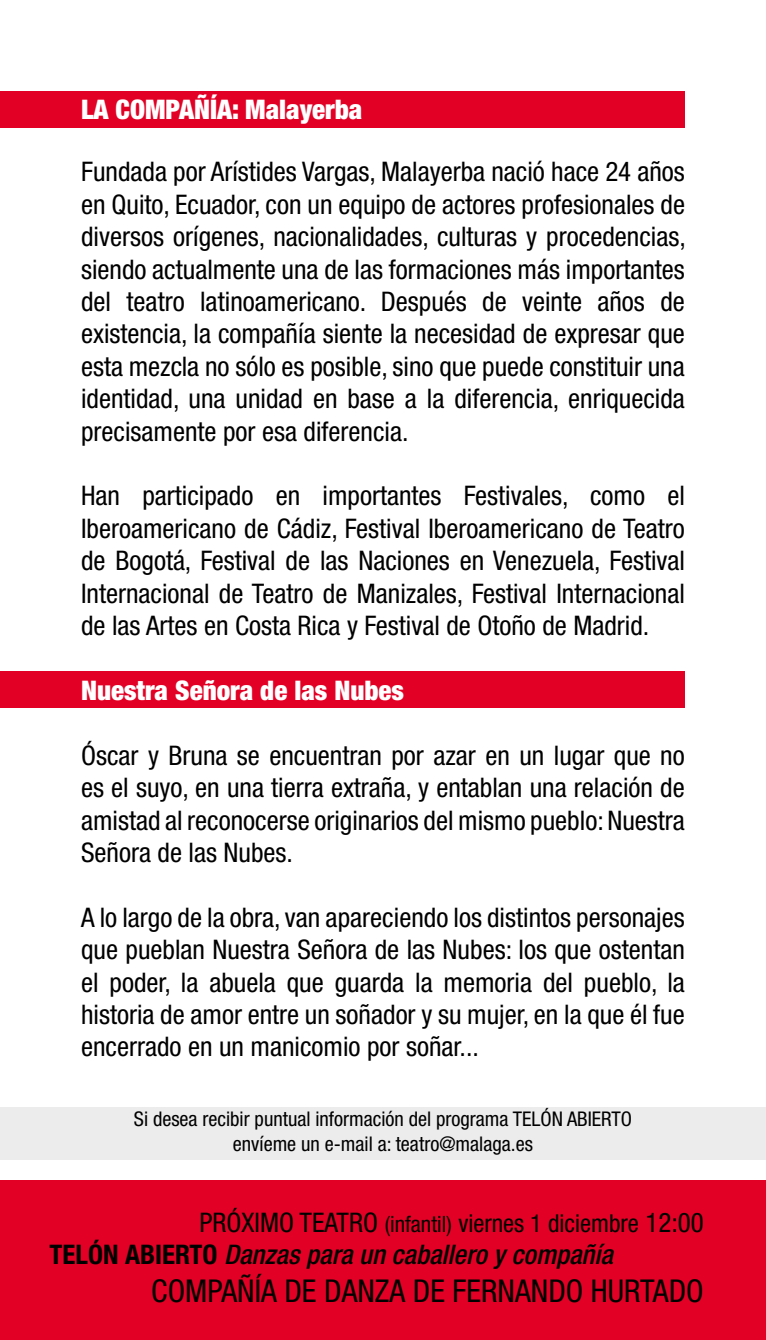
<style>
.page{position:relative;width:766px;height:1340px;background:#fff}
.page>*{position:absolute;margin:0;border:0;box-sizing:border-box;transform-origin:0 0}
.t1{font:condensed 31.5px "Helvetica Neue";color:#000}
.t2{font:condensed 27px/32.4px "Helvetica Neue";color:#000;text-align:justify}
.t3{font:italic 500 condensed 27px/32.4px "Helvetica Neue";color:#000}
.t4{font:900 condensed 27px "Helvetica Neue";color:#fff}
.t5{font:condensed 20.25px/24.3px "Helvetica Neue";color:#000;text-align:center}
.s1{font-weight:400;font-style:normal}
.s2{font-weight:400;font-style:normal;font-size:22.5px}
.s3{font-weight:400;font-style:normal;font-size:24.75px}
.s4{font-weight:700;font-style:normal}
</style>
<div class="page">
<div style="left:0;top:1107px;width:765px;height:52px;background:#ececed"></div>
<div style="left:0;top:1180px;width:765px;height:159px;background:#e20025"></div>
<div style="left:0;top:91px;width:684px;height:36px;background:#e20025"></div>
<div style="left:0;top:671px;width:684px;height:37px;background:#e20025"></div>
<p class="t4" style="left:81px;top:93px;width:283px">LA COMPAÑÍA: Malayerba</p>
<p class="t2" style="left:81px;top:155px;width:606px">Fundada por Arístides Vargas, Malayerba nació hace 24 años en Quito, Ecuador, con un equipo de actores profesionales de diversos orígenes, nacionalidades, culturas y procedencias, siendo actualmente una de las formaciones más importantes del teatro latinoamericano. Después de veinte años de existencia, la compañía siente la necesidad de expresar que esta mezcla no sólo es posible, sino que puede constituir una identidad, una unidad en base a la diferencia, enriquecida precisamente por esa diferencia.</p>
<p class="t2" style="left:81px;top:479px;width:605px">Han participado en importantes Festivales, como el Iberoamericano de Cádiz, Festival Iberoamericano de Teatro de Bogotá, Festival de las Naciones en Venezuela, Festival Internacional de Teatro de Manizales, Festival Internacional de las Artes en Costa Rica y Festival de Otoño de Madrid.</p>
<p class="t4" style="left:81px;top:673px;width:324px">Nuestra Señora de las Nubes</p>
<p class="t2" style="left:81px;top:738px;width:605px">Óscar y Bruna se encuentran por azar en un lugar que no es el suyo, en una tierra extraña, y entablan una relación de amistad al reconocerse originarios del mismo pueblo: Nuestra Señora de las Nubes.</p>
<p class="t2" style="left:81px;top:900px;width:605px">A lo largo de la obra, van apareciendo los distintos personajes que pueblan Nuestra Señora de las Nubes: los que ostentan el poder, la abuela que guarda la memoria del pueblo, la historia de amor entre un soñador y su mujer, en la que él fue encerrado en un manicomio por soñar...</p>
<p class="t5" style="left:134px;top:1106px;width:499px">Si desea recibir puntual información del programa TELÓN ABIERTO envíeme un e-mail a: teatro@malaga.es</p>
<p class="t3" style="left:50px;top:1205px;width:655px;text-indent:150px"><span class="s1">PRÓXIMO TEATRO</span> <span class="s2">(infantil)</span> <span class="s3">viernes 1 diciembre</span> <span class="s1">12:00<br></span><span class="s4">TELÓN ABIERTO</span> Danzas para un caballero y compañía</p>
<p class="t1" style="left:151px;top:1272px;width:553px">COMPAÑÍA DE DANZA DE FERNANDO HURTADO</p>
</div>
